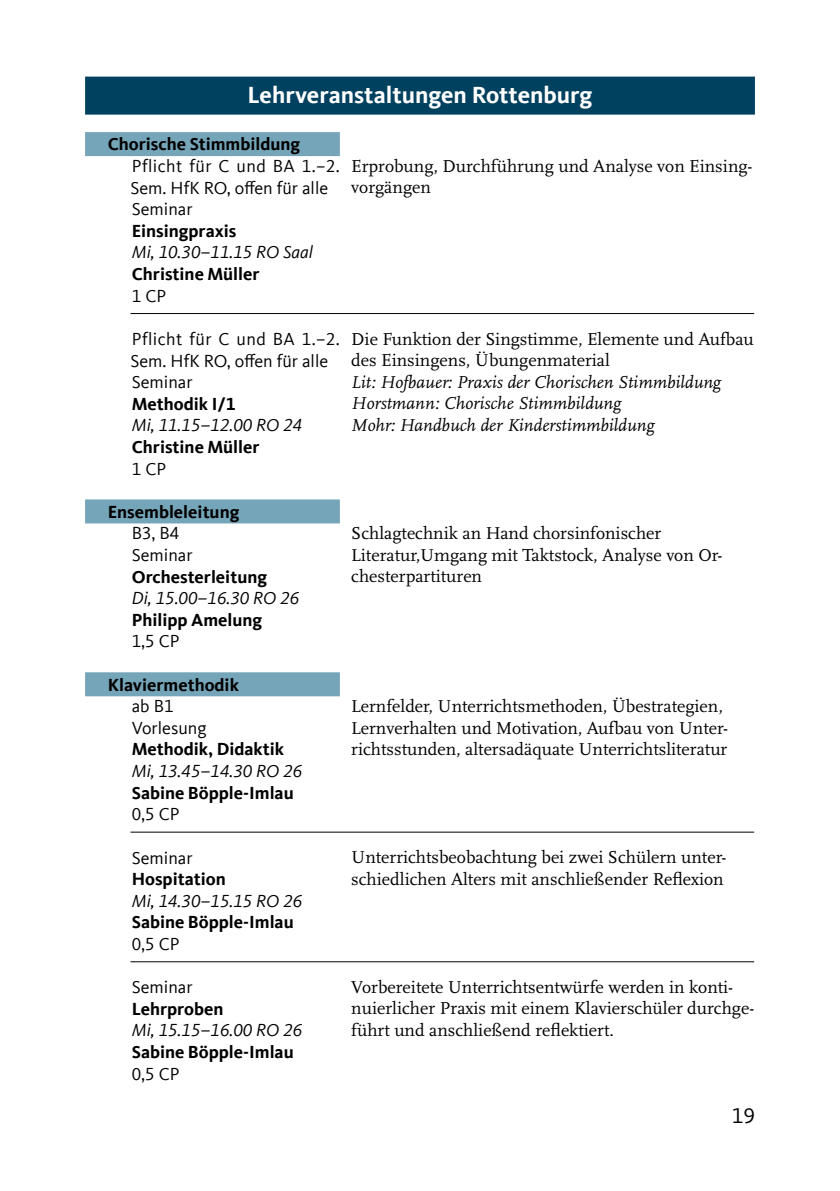
<style>
.page{position:relative;width:840px;height:1191px;background:#fff}
.page>*{position:absolute;margin:0;border:0;box-sizing:border-box;transform-origin:0 0}
.t1{font:700 24px "Kievit Offc";color:#fff}
.t2{font:22px "Kievit Offc";color:#000}
.t3{font:18px/21.6px "Scala LF";color:#000}
.t4{font:700 18px "Kievit Offc";color:#000}
.t5{font:18px/21.6px "Kievit Offc";color:#000}
.t6{font:italic 18px "Kievit Offc";color:#000}
.t7{font:italic 18px/21.6px "Scala";color:#000}
</style>
<div class="page">
<div style="left:85px;top:77px;width:669px;height:38px;background:#00415f"></div>
<div style="left:85px;top:132px;width:254px;height:24px;background:#75a5b9"></div>
<hr style="left:130px;top:313px;width:623px;height:1px;background:#000">
<div style="left:85px;top:499px;width:254px;height:24px;background:#75a5b9"></div>
<div style="left:85px;top:672px;width:254px;height:24px;background:#75a5b9"></div>
<hr style="left:130px;top:831px;width:623px;height:1px;background:#000">
<hr style="left:130px;top:961px;width:623px;height:1px;background:#000">
<h1 class="t1" style="left:247px;top:81px;width:346px">Lehrveranstaltungen Rottenburg</h1>
<p class="t4" style="left:108px;top:134px;width:194px">Chorische Stimmbildung</p>
<p class="t5" style="left:130px;top:155px;width:209px">Pflicht für C und BA 1.–2.<br>Sem. HfK RO, offen für alle<br>Seminar</p>
<p class="t4" style="left:132px;top:220px;width:106px">Einsingpraxis</p>
<p class="t6" style="left:132px;top:242px;width:183px">Mi, 10.30–11.15 RO Saal</p>
<p class="t4" style="left:132px;top:263px;width:129px">Christine Müller</p>
<p class="t5" style="left:132px;top:285px;width:36px">1 CP</p>
<p class="t5" style="left:130px;top:328px;width:209px">Pflicht für C und BA 1.–2.<br>Sem. HfK RO, offen für alle<br>Seminar</p>
<p class="t4" style="left:132px;top:393px;width:105px">Methodik I/1</p>
<p class="t6" style="left:132px;top:415px;width:172px">Mi, 11.15–12.00 RO 24</p>
<p class="t4" style="left:132px;top:436px;width:129px">Christine Müller</p>
<p class="t5" style="left:132px;top:458px;width:36px">1 CP</p>
<p class="t4" style="left:108px;top:501px;width:133px">Ensembleleitung</p>
<p class="t5" style="left:132px;top:523px;width:62px">B3, B4<br>Seminar</p>
<p class="t4" style="left:132px;top:566px;width:137px">Orchesterleitung</p>
<p class="t6" style="left:132px;top:587px;width:169px">Di, 15.00–16.30 RO 26</p>
<p class="t4" style="left:132px;top:609px;width:132px">Philipp Amelung</p>
<p class="t5" style="left:132px;top:631px;width:49px">1,5 CP</p>
<p class="t4" style="left:108px;top:674px;width:133px">Klaviermethodik</p>
<p class="t5" style="left:132px;top:695px;width:76px">ab B1<br>Vorlesung</p>
<p class="t4" style="left:132px;top:739px;width:154px">Methodik, Didaktik</p>
<p class="t6" style="left:132px;top:760px;width:172px">Mi, 13.45–14.30 RO 26</p>
<p class="t4" style="left:132px;top:782px;width:163px">Sabine Böpple-Imlau</p>
<p class="t5" style="left:132px;top:803px;width:49px">0,5 CP</p>
<p class="t5" style="left:132px;top:847px;width:62px">Seminar</p>
<p class="t4" style="left:132px;top:868px;width:95px">Hospitation</p>
<p class="t6" style="left:132px;top:890px;width:172px">Mi, 14.30–15.15 RO 26</p>
<p class="t4" style="left:132px;top:911px;width:163px">Sabine Böpple-Imlau</p>
<p class="t5" style="left:132px;top:933px;width:49px">0,5 CP</p>
<p class="t5" style="left:132px;top:976px;width:62px">Seminar</p>
<p class="t4" style="left:132px;top:998px;width:93px">Lehrproben</p>
<p class="t6" style="left:132px;top:1019px;width:172px">Mi, 15.15–16.00 RO 26</p>
<p class="t4" style="left:132px;top:1041px;width:163px">Sabine Böpple-Imlau</p>
<p class="t5" style="left:132px;top:1063px;width:49px">0,5 CP</p>
<p class="t3" style="left:351px;top:155px;width:402px">Erprobung, Durchführung und Analyse von Einsing&shy;vorgängen</p>
<p class="t3" style="left:351px;top:328px;width:404px">Die Funktion der Singstimme, Elemente und Aufbau des Einsingens, Übungenmaterial</p>
<p class="t7" style="left:351px;top:372px;width:371px">Lit: Hofbauer: Praxis der Chorischen Stimmbildung<br>Horstmann: Chorische Stimmbildung<br>Mohr: Handbuch der Kinderstimmbildung</p>
<p class="t3" style="left:351px;top:523px;width:372px">Schlagtechnik an Hand chorsinfonischer<br>Literatur,Umgang mit Taktstock, Analyse von Or&shy;chesterpartituren</p>
<p class="t3" style="left:351px;top:695px;width:378px">Lernfelder, Unterrichtsmethoden, Übestrategien,<br>Lernverhalten und Motivation, Aufbau von Unter&shy;richtsstunden, altersadäquate Unterrichtsliteratur</p>
<p class="t3" style="left:351px;top:847px;width:376px">Unterrichtsbeobachtung bei zwei Schülern unter&shy;schiedlichen Alters mit anschließender Reflexion</p>
<p class="t3" style="left:351px;top:976px;width:404px">Vorbereitete Unterrichtsentwürfe werden in konti&shy;nuierlicher Praxis mit einem Klavierschüler durchge&shy;führt und anschließend reflektiert.</p>
<p class="t2" style="left:731px;top:1103px;width:25px">19</p>
</div>
